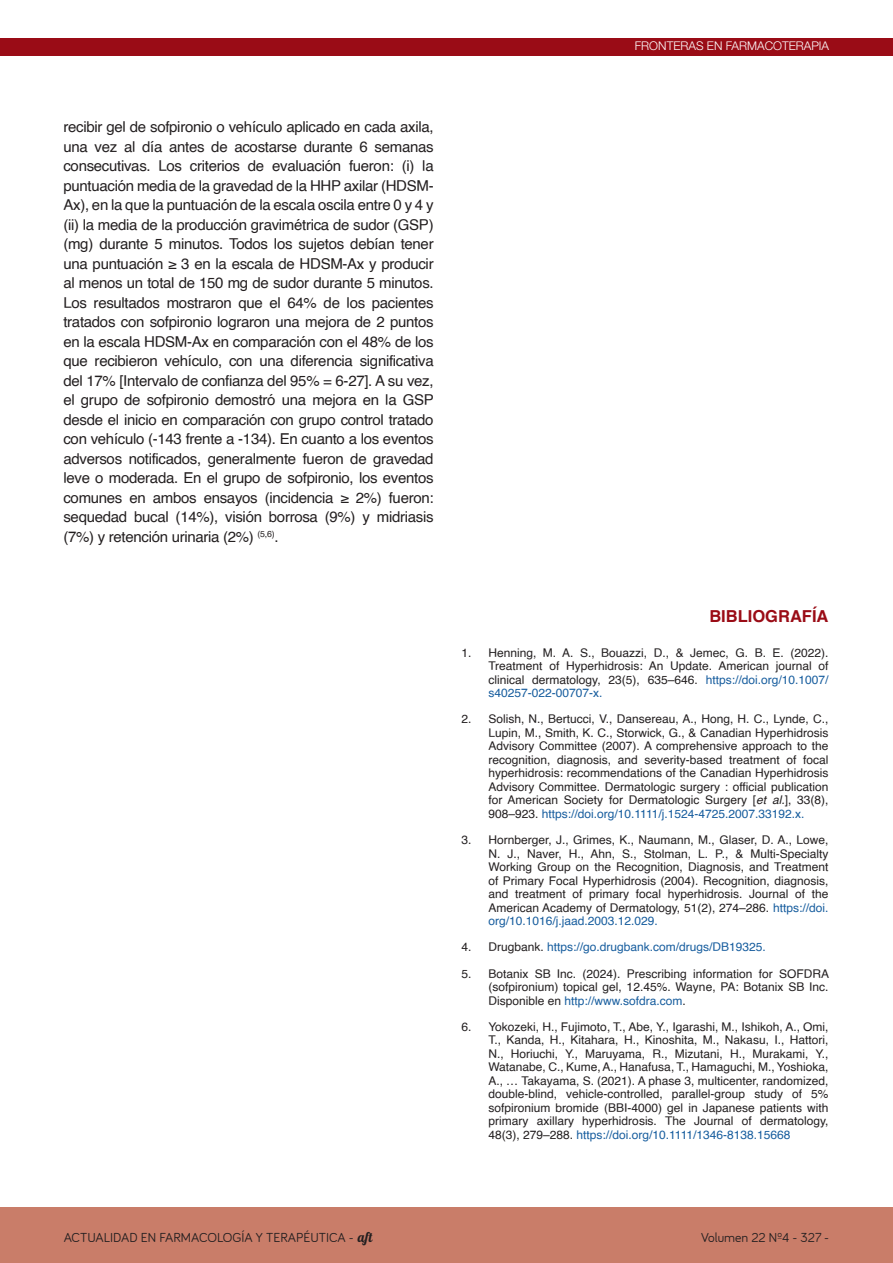
<style>
.page{position:relative;width:893px;height:1263px;background:#fff}
.page>*{position:absolute;margin:0;border:0;box-sizing:border-box;transform-origin:0 0}
.REFERENCIAS_BIBLIOGR{font:700 16.5px "Helvetica";color:#9a0c16}
.PÁRRAFO{font:15px/19.5px "Helvetica";letter-spacing:-.02em;color:#231f20;text-align:justify}
.NUMERACIÓN{font:13.5px "Bariol";color:#231f20}
.t1{font:12px/13.5px "Helvetica";color:#231f20;text-align:justify}
.t2{font:12px "Helvetica";color:#175d9e}
.t3{font:300 12px "Helvetica Neue";color:#fff}
.s1{color:#175d9e}
.s2{font-style:italic}
.s3{color:#231f20}
.s4{font-family:"Lobster 1.4"}
</style>
<div class="page">
<div style="left:0;top:1208px;width:893px;height:55px;background:#c97d69"></div>
<div style="left:0;top:38px;width:893px;height:17px;background:#9a0c16"></div>
<p class="t3" style="left:635px;top:38px;width:196px">FRONTERAS EN FARMACOTERAPIA</p>
<p class="PÁRRAFO" style="left:63px;top:117px;width:372px">recibir gel de sofpironio o vehículo aplicado en cada axila, una vez al día antes de acostarse durante 6 semanas consecutivas. Los criterios de evaluación fueron: (i) la puntuación media de la gravedad de la HHP axilar (HDSM-Ax), en la que la puntuación de la escala oscila entre 0 y 4 y (ii) la media de la producción gravimétrica de sudor (GSP) (mg) durante 5 minutos. Todos los sujetos debían tener una puntuación ≥ 3 en la escala de HDSM-Ax y producir al menos un total de 150 mg de sudor durante 5 minutos.<br>Los resultados mostraron que el 64% de los pacientes tratados con sofpironio lograron una mejora de 2 puntos en la escala HDSM-Ax en comparación con el 48% de los que recibieron vehículo, con una diferencia significativa del 17% [Intervalo de confianza del 95% = 6-27]. A su vez, el grupo de sofpironio demostró una mejora en la GSP desde el inicio en comparación con grupo control tratado con vehículo (-143 frente a -134). En cuanto a los eventos adversos notificados, generalmente fueron de gravedad leve o moderada. En el grupo de sofpironio, los eventos comunes en ambos ensayos (incidencia ≥ 2%) fueron: sequedad bucal (14%), visión borrosa (9%) y midriasis (7%) y retención urinaria (2%) <sup>(5,6)</sup>.</p>
<p class="REFERENCIAS_BIBLIOGR" style="left:709px;top:603px;width:121px">BIBLIOGRAFÍA</p>
<p class="t1" style="left:488px;top:646px;width:342px;text-indent:-27px">1. Henning, M. A. S., Bouazzi, D., &amp; Jemec, G. B. E. (2022).<br>Treatment of Hyperhidrosis: An Update. American journal of clinical dermatology, 23(5), 635–646. <span class="s1">https://doi.org/10.1007/ s40257-022-00707-x.</span></p>
<p class="t1" style="left:488px;top:713px;width:342px;text-indent:-27px">2. Solish, N., Bertucci, V., Dansereau, A., Hong, H. C., Lynde, C., Lupin, M., Smith, K. C., Storwick, G., &amp; Canadian Hyperhidrosis Advisory Committee (2007). A comprehensive approach to the recognition, diagnosis, and severity-based treatment of focal hyperhidrosis: recommendations of the Canadian Hyperhidrosis Advisory Committee. Dermatologic surgery : official publication for American Society for Dermatologic Surgery [<span class="s2">et al.</span>], 33(8), 908–923. <span class="s1">https://doi.org/10.1111/j.1524-4725.2007.33192.x.</span></p>
<p class="t1" style="left:488px;top:833px;width:342px;text-indent:-27px">3. Hornberger, J., Grimes, K., Naumann, M., Glaser, D. A., Lowe, N. J., Naver, H., Ahn, S., Stolman, L. P., &amp; Multi-Specialty Working Group on the Recognition, Diagnosis, and Treatment of Primary Focal Hyperhidrosis (2004). Recognition, diagnosis, and treatment of primary focal hyperhidrosis. Journal of the American Academy of Dermatology, 51(2), 274–286. <span class="s1">https://doi. org/10.1016/j.jaad.2003.12.029.</span></p>
<p class="t2" style="left:461px;top:938px;width:306px"><span class="s3">4. Drugbank.</span> https://go.drugbank.com/drugs/DB19325.</p>
<p class="t1" style="left:488px;top:967px;width:342px;text-indent:-27px">5. Botanix SB Inc. (2024). Prescribing information for SOFDRA (sofpironium) topical gel, 12.45%. Wayne, PA: Botanix SB Inc.<br>Disponible en <span class="s1">http://www.sofdra.com</span>.</p>
<p class="t1" style="left:488px;top:1020px;width:342px;text-indent:-27px">6. Yokozeki, H., Fujimoto, T., Abe, Y., Igarashi, M., Ishikoh, A., Omi, T., Kanda, H., Kitahara, H., Kinoshita, M., Nakasu, I., Hattori, N., Horiuchi, Y., Maruyama, R., Mizutani, H., Murakami, Y., Watanabe, C., Kume, A., Hanafusa, T., Hamaguchi, M., Yoshioka, A., … Takayama, S. (2021). A phase 3, multicenter, randomized, double-blind, vehicle-controlled, parallel-group study of 5% sofpironium bromide (BBI-4000) gel in Japanese patients with primary axillary hyperhidrosis. The Journal of dermatology, 48(3), 279–288. <span class="s1">https://doi.org/10.1111/1346-8138.15668</span></p>
<p class="NUMERACIÓN" style="left:64px;top:1229px;width:310px">ACTUALIDAD EN FARMACOLOGÍA Y TERAPÉUTICA - <span class="s4">aft</span></p>
<p class="NUMERACIÓN" style="left:701px;top:1230px;width:130px">Volumen 22 Nº4 - 327 -</p>
</div>
